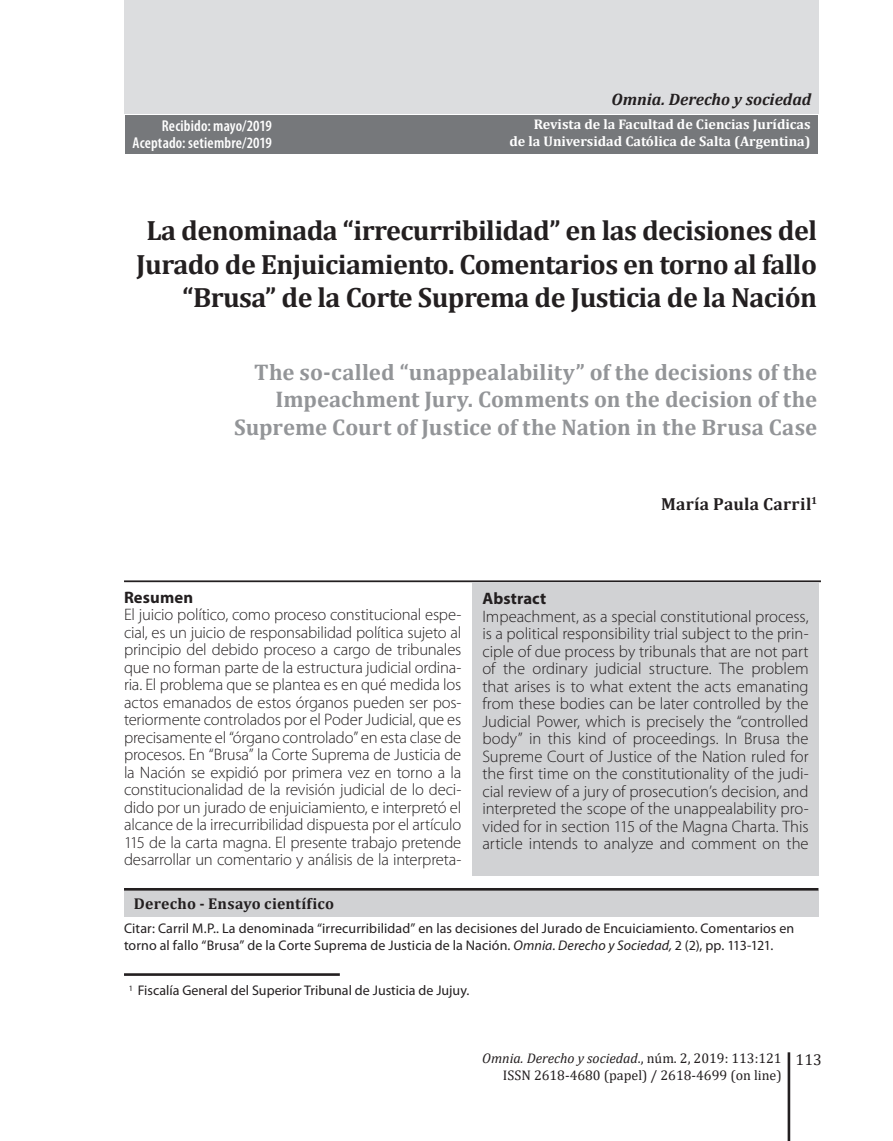
<style>
.page{position:relative;width:893px;height:1141px;background:#fff}
.page>*{position:absolute;margin:0;border:0;box-sizing:border-box;transform-origin:0 0}
.titulo_español{font:700 28px/33.6px "Cambria";letter-spacing:-.02em;color:#231f20;text-align:right}
.titulo_inglés{font:700 22.75px/27.3px "Cambria";color:#939598;text-align:right}
.Autor{font:700 17.5px "Cambria";letter-spacing:.02em;color:#231f20}
.resumen{font:300 16.62px/17.5px "Myriad Pro";letter-spacing:-.005em;color:#231f20;text-align:justify}
.t1{font:italic 700 16.62px "Cambria";color:#231f20}
.resumen-2{font:700 16.62px "Myriad Pro";letter-spacing:.005em;color:#231f20}
.titulo_inglés-2{font:600 condensed 15.75px "Myriad Pro";letter-spacing:.01em;color:#fff}
.titulo_inglés-3{font:700 15.75px "Cambria";letter-spacing:.015em;color:#231f20}
.citar{font:14px/16.8px "Myriad Pro";letter-spacing:.01em;color:#231f20}
.t2{font:14px/16.8px "Cambria";color:#231f20}
.t3{font:700 14px/16.8px "Cambria";color:#fff;text-align:right}
.nota_a_pie{font:14px "Myriad Pro";color:#231f20}
.s1{font-style:italic}
.s2{font-family:"Cambria Math";font-size:15.75px}
</style>
<div class="page">
<div style="left:124px;top:0;width:694px;height:114px;background:#dcdddf"></div>
<div style="left:125px;top:115px;width:693px;height:39px;background:#76787b"></div>
<hr style="left:788px;top:1052px;width:2px;height:89px;background:#231f20">
<hr style="left:124px;top:580px;width:697px;height:2px;background:#231f20">
<div style="left:472px;top:582px;width:347px;height:294px;background:#d1d2d4"></div>
<div style="left:124px;top:890px;width:694px;height:26px;background:#d1d2d4"></div>
<hr style="left:124px;top:888px;width:694px;height:3px;background:#231f20">
<hr style="left:124px;top:973px;width:216px;height:3px;background:#231f20">
<p class="titulo_inglés-2" style="left:162px;top:116px;width:111px">Recibido: mayo/2019</p>
<p class="titulo_inglés-2" style="left:133px;top:133px;width:141px">Aceptado: setiembre/2019</p>
<p class="t1" style="left:612px;top:88px;width:201px">Omnia. Derecho y sociedad</p>
<p class="t3" style="left:509px;top:116px;width:303px">Revista de la Facultad de Ciencias Jurídicas<br>de la Universidad Católica de Salta (Argentina)</p>
<p class="titulo_español" style="left:136px;top:213px;width:682px">La denominada “irrecurribilidad” en las decisiones del<br>Jurado de Enjuiciamiento. Comentarios en torno al fallo “Brusa” de la Corte Suprema de Justicia de la Nación</p>
<p class="titulo_inglés" style="left:234px;top:358px;width:584px">The so-called “unappealability” of the decisions of the<br>Impeachment Jury. Comments on the decision of the<br>Supreme Court of Justice of the Nation in the Brusa Case</p>
<p class="Autor" style="left:661px;top:491px;width:158px">María Paula Carril<sup>1</sup></p>
<p class="resumen-2" style="left:124px;top:586px;width:71px">Resumen</p>
<p class="resumen" style="left:124px;top:606px;width:339px">El juicio político, como proceso constitucional espe&shy;cial, es un juicio de responsabilidad política sujeto al principio del debido proceso a cargo de tribunales que no forman parte de la estructura judicial ordina&shy;ria. El problema que se plantea es en qué medida los actos emanados de estos órganos pueden ser pos&shy;teriormente controlados por el Poder Judicial, que es precisamente el “órgano controlado” en esta clase de procesos. En “Brusa” la Corte Suprema de Justicia de la Nación se expidió por primera vez en torno a la constitucionalidad de la revisión judicial de lo deci&shy;dido por un jurado de enjuiciamiento, e interpretó el alcance de la irrecurribilidad dispuesta por el artículo 115 de la carta magna. El presente trabajo pretende desarrollar un comentario y análisis de la interpreta-</p>
<p class="titulo_inglés-3" style="left:134px;top:893px;width:202px">Derecho - Ensayo científico</p>
<p class="resumen-2" style="left:482px;top:588px;width:65px">Abstract</p>
<p class="resumen" style="left:482px;top:607px;width:328px">Impeachment, as a special constitutional process, is a political responsibility trial subject to the prin&shy;ciple of due process by tribunals that are not part of the ordinary judicial structure. The problem that arises is to what extent the acts emanating from these bodies can be later controlled by the Judicial Power, which is precisely the “controlled body” in this kind of proceedings. In Brusa the Supreme Court of Justice of the Nation ruled for the first time on the constitutionality of the judi&shy;cial review of a jury of prosecution’s decision, and interpreted the scope of the unappealability pro&shy;vided for in section 115 of the Magna Charta. This article intends to analyze and comment on the</p>
<p class="citar" style="left:124px;top:920px;width:672px">Citar: Carril M.P.. La denominada “irrecurribilidad” en las decisiones del Jurado de Encuiciamiento. Comentarios en torno al fallo “Brusa” de la Corte Suprema de Justicia de la Nación. <span class="s1">Omnia. Derecho y Sociedad,</span> 2 (2), pp. 113-121.</p>
<p class="nota_a_pie" style="left:129px;top:982px;width:342px"><sup>1</sup> Fiscalía General del Superior Tribunal de Justicia de Jujuy.</p>
<p class="t2" style="left:503px;top:1049px;width:320px;text-indent:-21px"><span class="s1">Omnia. Derecho y sociedad</span>., núm. 2, 2019: 113:121 <span class="s2">113<br></span>ISSN 2618-4680 (papel) / 2618-4699 (on line)</p>
</div>
